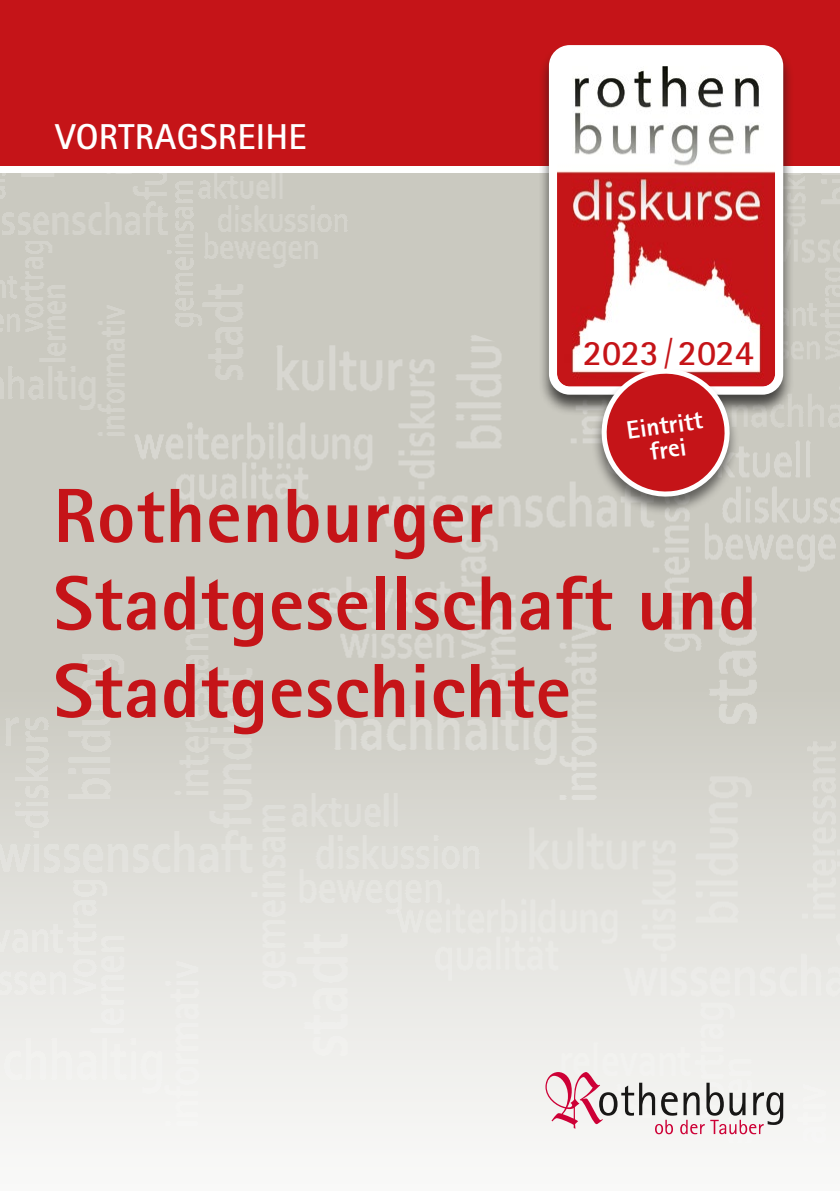
<style>
.page{position:relative;width:840px;height:1191px;background:#fff}
.page>*{position:absolute;margin:0;border:0;box-sizing:border-box;transform-origin:0 0}
.t1{font:800 76.8px/87.6px "Rotis Sans Serif Pro";letter-spacing:.01em;color:#c51418}
.t2{font:700 36px "Rotis Sans Serif Pro";letter-spacing:.01em;color:#fff}
.t3{font:700 35.6px "Rotis Sans Serif Pro";color:#c51418}
.t4{font:800 25.4px/24.4px "Rotis Sans Serif Pro";color:#fff;text-align:center}
.s1{font-weight:300}
</style>
<div class="page">
<div style="left:0;top:0;width:839px;height:166px;background:#c51418"></div>
<img style="left:62px;top:173px;width:777px;height:434px">
<img style="left:370px;top:607px;width:469px;height:535px">
<img style="left:0;top:174px;width:356px;height:268px">
<img style="left:531px;top:173px;width:308px;height:268px">
<div style="left:538px;top:44px;width:256px;height:371px;background:#181716;opacity:.75"></div>
<img style="left:557px;top:54px;width:216px;height:332px">
<div style="left:548px;top:45px;width:234px;height:350px;border:8px solid #fff;border-radius:17px"></div>
<svg style="left:545px;top:1072px;width:237px;height:62px"></svg>
<div style="left:590px;top:368px;width:148px;height:148px;background:#181716;opacity:.59"></div>
<svg style="left:599px;top:367px;width:131px;height:132px;background:#c74f50"></svg>
<p class="t2" style="left:55px;top:114px;width:252px">VORTRAGSREIHE</p>
<p class="t3" style="left:582px;top:330px;width:172px">2023<span class="s1">/</span>2024</p>
<p class="t4" style="left:624px;top:418px;width:78px;rotate:-8deg">Eintritt frei</p>
<p class="t1" style="left:53px;top:471px;width:704px">Rothenburger<br>Stadtgesellschaft und<br>Stadtgeschichte</p>
</div>
